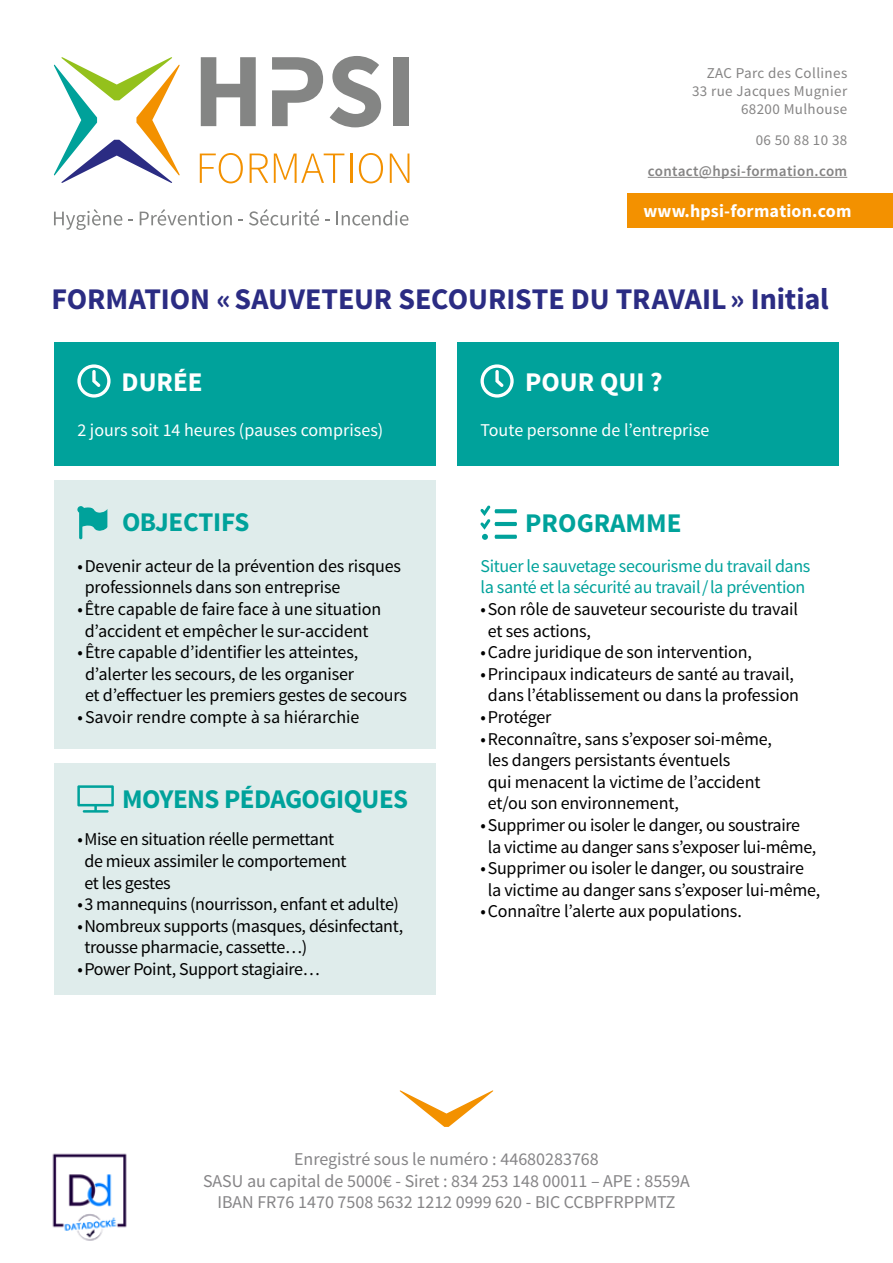
<style>
.page{position:relative;width:893px;height:1263px;background:#fff}
.page>*{position:absolute;margin:0;border:0;box-sizing:border-box;transform-origin:0 0}
.TITRE{font:700 30px "Source Sans Pro";letter-spacing:-.005em;color:#2b2c83}
.sous-titre{font:700 27px "Source Sans Pro";letter-spacing:-.02em;color:#00a29b}
.sous-titre-2{font:700 27px "Source Sans Pro";color:#fff}
.sous-titre-3{font:700 27px "Source Sans Pro";color:#00a29b}
.texte_courant_N{font:18px/21.6px "Source Sans Pro";letter-spacing:-.01em;color:#000}
.Contact_HPSI{font:18px "Source Sans Pro";color:#868587}
.texte_courant_N-2{font:18px/21.6px "Source Sans Pro";letter-spacing:-.02em;color:#00a29b}
.texte_courant_blanc{font:18px "Source Sans Pro";color:#fff}
.t1{font:700 18px "Source Sans Pro";letter-spacing:.01em;color:#fff}
.t2{font:15px/18.1px "Source Sans Pro";letter-spacing:.025em;color:#858484;text-align:right}
.t3{font:600 15px "Source Sans Pro";letter-spacing:.025em;color:#858484}
</style>
<div class="page">
<img style="left:52px;top:1153px;width:75px;height:88px">
<div style="left:628px;top:193px;width:265px;height:34px;background:#f39100"></div>
<hr style="left:648px;top:177px;width:199px;height:1px;background:#858484">
<div style="left:54px;top:481px;width:382px;height:268px;background:#dfeceb"></div>
<div style="left:54px;top:764px;width:382px;height:231px;background:#dfeceb"></div>
<svg style="left:54px;top:209px;width:68px;height:21px"></svg>
<svg style="left:140px;top:209px;width:92px;height:17px"></svg>
<svg style="left:249px;top:209px;width:70px;height:17px"></svg>
<svg style="left:336px;top:210px;width:72px;height:16px"></svg>
<svg style="left:200px;top:153px;width:43px;height:30px"></svg>
<svg style="left:250px;top:154px;width:18px;height:29px"></svg>
<svg style="left:274px;top:154px;width:70px;height:29px"></svg>
<hr style="left:350px;top:154px;width:2px;height:29px;background:#f39100">
<svg style="left:359px;top:153px;width:24px;height:30px"></svg>
<svg style="left:390px;top:154px;width:19px;height:29px"></svg>
<svg style="left:201px;top:57px;width:55px;height:69px"></svg>
<svg style="left:272px;top:57px;width:51px;height:69px"></svg>
<svg style="left:330px;top:56px;width:51px;height:71px"></svg>
<div style="left:393px;top:57px;width:15px;height:69px;background:#848584"></div>
<svg style="left:54px;top:57px;width:126px;height:126px"></svg>
<svg style="left:400px;top:1090px;width:93px;height:37px"></svg>
<div style="left:54px;top:342px;width:382px;height:124px;background:#00a29b"></div>
<svg style="left:77px;top:364px;width:34px;height:34px"></svg>
<div style="left:457px;top:342px;width:382px;height:124px;background:#00a29b"></div>
<svg style="left:480px;top:364px;width:34px;height:34px"></svg>
<svg style="left:480px;top:505px;width:37px;height:35px"></svg>
<svg style="left:77px;top:506px;width:30px;height:33px"></svg>
<svg style="left:77px;top:785px;width:37px;height:28px"></svg>
<p class="t2" style="left:692px;top:64px;width:157px">ZAC Parc des Collines<br>33 rue Jacques Mugnier<br>68200 Mulhouse</p>
<p class="t2" style="left:756px;top:131px;width:93px">06 50 88 10 38</p>
<p class="t3" style="left:648px;top:161px;width:201px">contact@hpsi-formation.com</p>
<p class="t1" style="left:643px;top:200px;width:210px">www.hpsi-formation.com</p>
<p class="TITRE" style="left:52px;top:280px;width:779px">FORMATION «SAUVETEUR SECOURISTE DU TRAVAIL» Initial</p>
<p class="sous-titre-2" style="left:122px;top:364px;width:83px">DURÉE</p>
<p class="sous-titre-2" style="left:525px;top:364px;width:139px">POUR QUI ?</p>
<p class="texte_courant_blanc" style="left:77px;top:419px;width:307px">2 jours soit 14 heures (pauses comprises)</p>
<p class="texte_courant_blanc" style="left:480px;top:419px;width:230px">Toute personne de l’entreprise</p>
<p class="sous-titre" style="left:122px;top:505px;width:129px">OBJECTIFS</p>
<p class="sous-titre-3" style="left:525px;top:505px;width:158px">PROGRAMME</p>
<p class="texte_courant_N" style="left:85px;top:555px;width:318px;text-indent:-7px">• Devenir acteur de la prévention des risques professionnels dans son entreprise</p>
<p class="texte_courant_N" style="left:77px;top:598px;width:305px;text-align:center">• Être capable de faire face à une situation d’accident et empêcher le sur-accident</p>
<p class="texte_courant_N" style="left:85px;top:642px;width:323px;text-indent:-8px">• Être capable d’identifier les atteintes, d’alerter les secours, de les organiser<br>et d’effectuer les premiers gestes de secours</p>
<p class="texte_courant_N" style="left:77px;top:706px;width:284px">• Savoir rendre compte à sa hiérarchie</p>
<p class="sous-titre" style="left:122px;top:782px;width:288px">MOYENS PÉDAGOGIQUES</p>
<p class="texte_courant_N" style="left:84px;top:829px;width:264px;text-indent:-7px">• Mise en situation réelle permettant de mieux assimiler le comportement et les gestes</p>
<p class="texte_courant_N" style="left:77px;top:894px;width:323px">• 3 mannequins (nourrisson, enfant et adulte)</p>
<p class="texte_courant_N" style="left:84px;top:915px;width:320px;text-indent:-7px">• Nombreux supports (masques, désinfectant, trousse pharmacie, cassette…)</p>
<p class="texte_courant_N" style="left:77px;top:959px;width:244px">• Power Point, Support stagiaire…</p>
<p class="texte_courant_N-2" style="left:480px;top:555px;width:331px">Situer le sauvetage secourisme du travail dans la santé et la sécurité au travail/la prévention</p>
<p class="texte_courant_N" style="left:488px;top:598px;width:312px;text-indent:-7px">• Son rôle de sauveteur secouriste du travail et ses actions,</p>
<p class="texte_courant_N" style="left:480px;top:642px;width:273px">• Cadre juridique de son intervention,</p>
<p class="texte_courant_N" style="left:480px;top:663px;width:320px;text-align:center">• Principaux indicateurs de santé au travail, dans l’établissement ou dans la profession</p>
<p class="texte_courant_N" style="left:480px;top:706px;width:72px">• Protéger</p>
<p class="texte_courant_N" style="left:488px;top:728px;width:286px;text-indent:-7px">• Reconnaître, sans s’exposer soi-même, les dangers persistants éventuels<br>qui menacent la victime de l’accident et/ou son environnement,</p>
<p class="texte_courant_N" style="left:488px;top:814px;width:330px;text-indent:-7px">• Supprimer ou isoler le danger, ou soustraire la victime au danger sans s’exposer lui-même,</p>
<p class="texte_courant_N" style="left:488px;top:858px;width:334px;text-indent:-7px">• Supprimer ou isoler le danger, ou soustraire la victime au danger sans s’exposer lui-même,</p>
<p class="texte_courant_N" style="left:480px;top:901px;width:263px">• Connaître l’alerte aux populations.</p>
<p class="Contact_HPSI" style="left:294px;top:1148px;width:306px">Enregistré sous le numéro : 44680283768</p>
<p class="Contact_HPSI" style="left:203px;top:1169px;width:488px">SASU au capital de 5000€ - Siret : 834 253 148 00011 – APE : 8559A</p>
<p class="Contact_HPSI" style="left:217px;top:1191px;width:460px">IBAN FR76 1470 7508 5632 1212 0999 620 - BIC CCBPFRPPMTZ</p>
</div>
